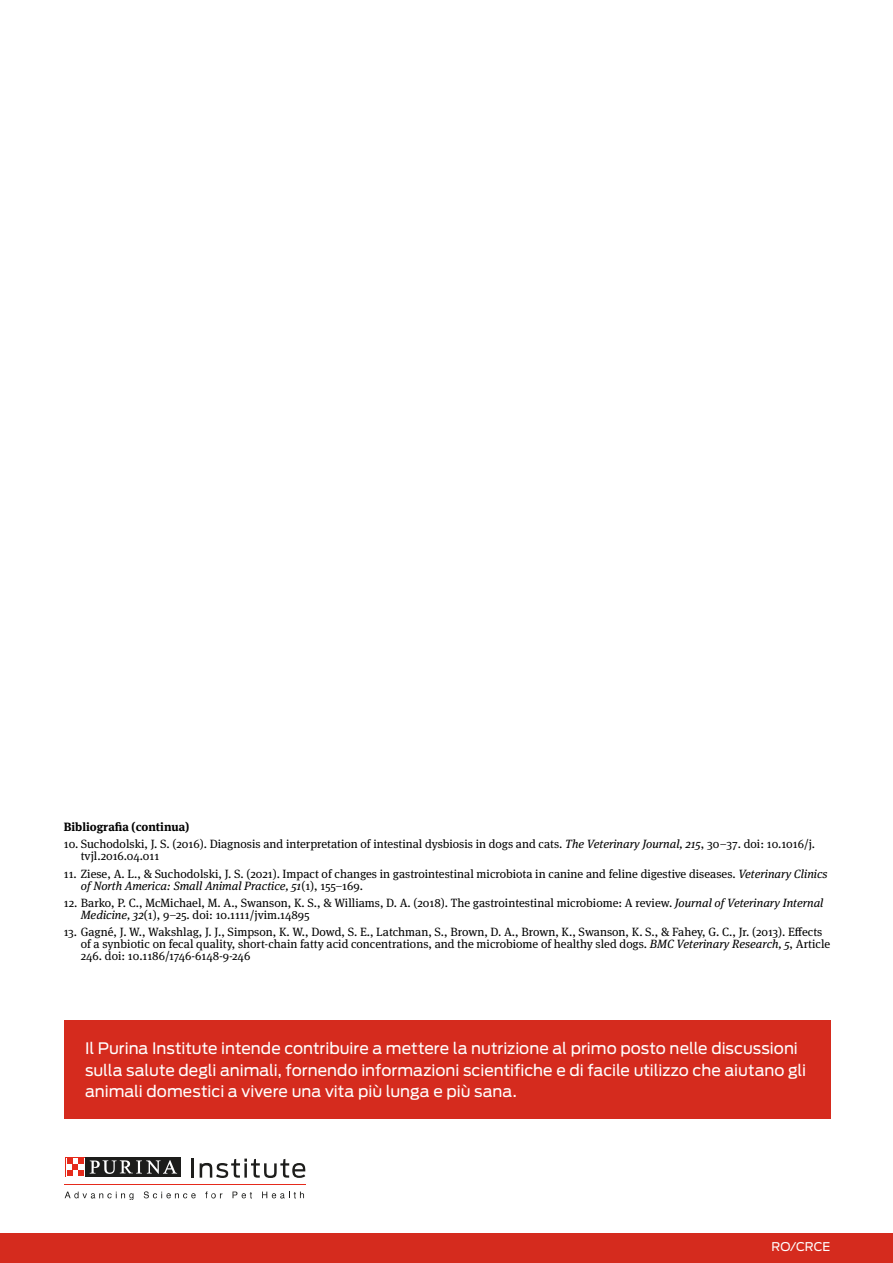
<style>
.page{position:relative;width:893px;height:1263px;background:#fff}
.page>*{position:absolute;margin:0;border:0;box-sizing:border-box;transform-origin:0 0}
.t1{font:15.75px/21.8px "Antenna";color:#fff}
.t2{font:12px/12px "Meta Serif Pro";color:#000}
.t3{font:700 12px "Meta Serif Pro";color:#000}
.t4{font:12px "Antenna";color:#fff}
.s1{font-style:italic}
</style>
<div class="page">
<div style="left:0;top:1233px;width:893px;height:30px;background:#d52b1e"></div>
<hr style="left:65px;top:1184px;width:241px;height:1px;background:#e52a1b">
<svg style="left:192px;top:1158px;width:2px;height:19px"></svg>
<svg style="left:200px;top:1158px;width:105px;height:20px"></svg>
<svg style="left:65px;top:1191px;width:68px;height:9px"></svg>
<svg style="left:144px;top:1191px;width:52px;height:7px"></svg>
<svg style="left:205px;top:1191px;width:17px;height:7px"></svg>
<svg style="left:233px;top:1191px;width:19px;height:7px"></svg>
<svg style="left:262px;top:1191px;width:42px;height:7px"></svg>
<div style="left:65px;top:1157px;width:21px;height:20px;background:#1d1d1b"></div>
<svg style="left:65px;top:1157px;width:20px;height:20px"></svg>
<div style="left:86px;top:1157px;width:95px;height:20px;background:#1d1d1b"></div>
<svg style="left:90px;top:1160px;width:87px;height:14px"></svg>
<svg style="left:66px;top:1158px;width:18px;height:18px"></svg>
<svg style="left:67px;top:1158px;width:17px;height:17px"></svg>
<div style="left:64px;top:1020px;width:766px;height:99px;background:#d52b1e"></div>
<p class="t3" style="left:64px;top:817px;width:127px">Bibliografia (continua)</p>
<p class="t2" style="left:81px;top:837px;width:736px;text-indent:-17px">10. Suchodolski, J. S. (2016). Diagnosis and interpretation of intestinal dysbiosis in dogs and cats. <span class="s1">The Veterinary Journal, 215</span>, 30–37. doi: 10.1016/j. tvjl.2016.04.011</p>
<p class="t2" style="left:81px;top:867px;width:748px;text-indent:-17px">11. Ziese, A. L., &amp; Suchodolski, J. S. (2021). Impact of changes in gastrointestinal microbiota in canine and feline digestive diseases. <span class="s1">Veterinary Clinics of North America: Small Animal Practice, 51</span>(1), 155–169.</p>
<p class="t2" style="left:81px;top:896px;width:744px;text-indent:-17px">12. Barko, P. C., McMichael, M. A., Swanson, K. S., &amp; Williams, D. A. (2018). The gastrointestinal microbiome: A review. <span class="s1">Journal of Veterinary Internal<br>Medicine, 32</span>(1), 9–25. doi: 10.1111/jvim.14895</p>
<p class="t2" style="left:81px;top:925px;width:751px;text-indent:-17px">13. Gagné, J. W., Wakshlag, J. J., Simpson, K. W., Dowd, S. E., Latchman, S., Brown, D. A., Brown, K., Swanson, K. S., &amp; Fahey, G. C., Jr. (2013). Effects of a synbiotic on fecal quality, short-chain fatty acid concentrations, and the microbiome of healthy sled dogs. <span class="s1">BMC Veterinary Research, 5</span>, Article<br>246. doi: 10.1186/1746-6148-9-246</p>
<p class="t1" style="left:85px;top:1037px;width:723px">Il Purina Institute intende contribuire a mettere la nutrizione al primo posto nelle discussioni sulla salute degli animali, fornendo informazioni scientifiche e di facile utilizzo che aiutano gli animali domestici a vivere una vita più lunga e più sana.</p>
<p class="t4" style="left:771px;top:1239px;width:60px">RO/CRCE</p>
</div>
